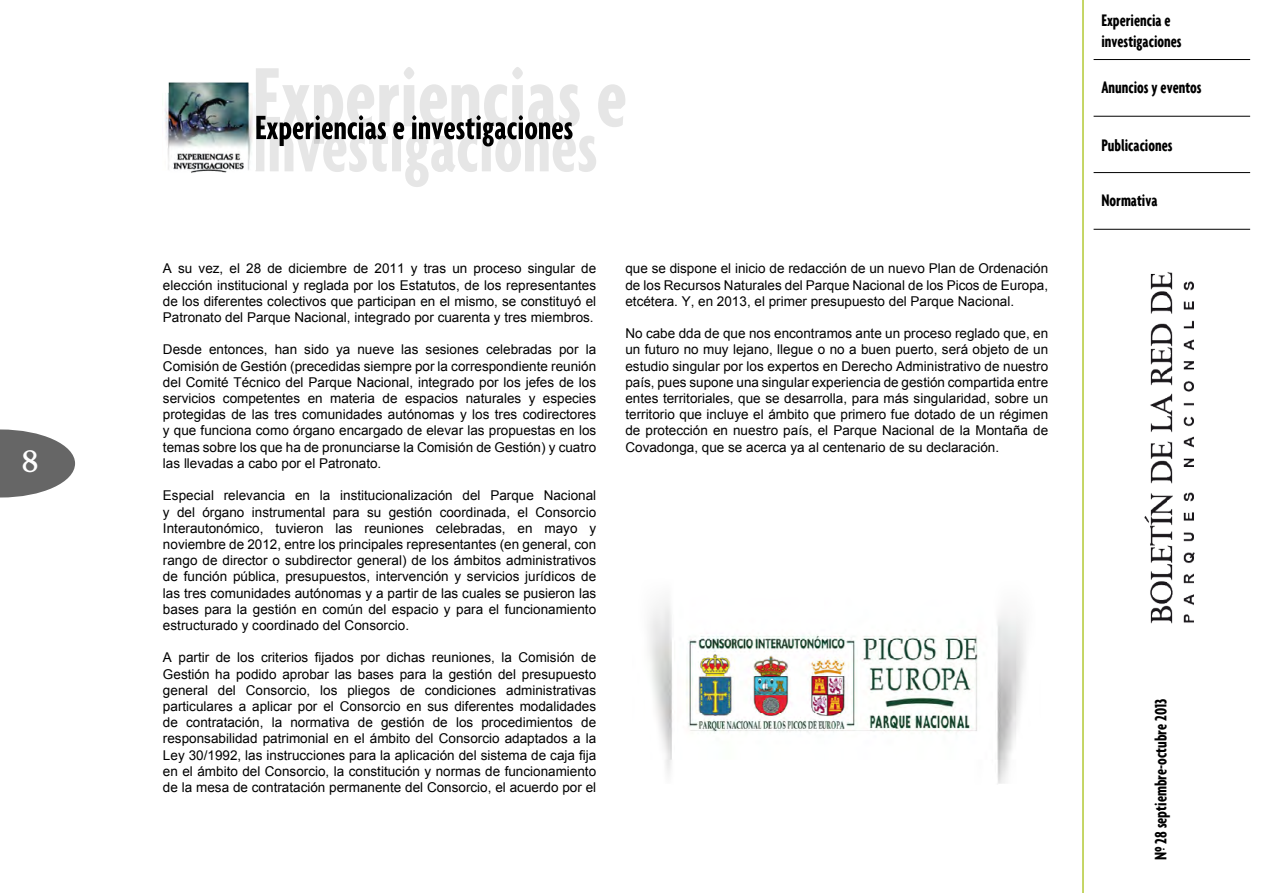
<style>
.page{position:relative;width:1263px;height:893px;background:#fff}
.page>*{position:absolute;margin:0;border:0;box-sizing:border-box;transform-origin:0 0}
.t1{font:30px "Palermo";color:#fff}
.t2{font:700 extra-condensed 18px/21.6px "Agenda";color:#000}
.t3{font:13.5px/16.2px "Arial";color:#000;text-align:justify}
</style>
<div class="page">
<svg style="left:0;top:429px;width:75px;height:68px"></svg>
<img style="left:1126px;top:115px;width:83px;height:509px">
<hr style="left:1082px;top:0;width:2px;height:893px;background:#b3c935">
<hr style="left:1093px;top:59px;width:157px;height:1px;background:#000">
<hr style="left:1093px;top:172px;width:157px;height:1px;background:#000">
<hr style="left:1093px;top:116px;width:157px;height:1px;background:#000">
<hr style="left:1093px;top:229px;width:157px;height:1px;background:#000">
<svg style="left:255px;top:67px;width:370px;height:120px"></svg>
<img style="left:165px;top:82px;width:90px;height:91px">
<img style="left:649px;top:602px;width:376px;height:182px">
<h1 class="t1" style="left:22px;top:444px;width:19px">8</h1>
<p class="t3" style="left:163px;top:261px;width:435px">A su vez, el 28 de diciembre de 2011 y tras un proceso singular de elección institucional y reglada por los Estatutos, de los representantes de los diferentes colectivos que participan en el mismo, se constituyó el Patronato del Parque Nacional, integrado por cuarenta y tres miembros.</p>
<p class="t3" style="left:163px;top:342px;width:435px">Desde entonces, han sido ya nueve las sesiones celebradas por la Comisión de Gestión (precedidas siempre por la correspondiente reunión del Comité Técnico del Parque Nacional, integrado por los jefes de los servicios competentes en materia de espacios naturales y especies protegidas de las tres comunidades autónomas y los tres codirectores y que funciona como órgano encargado de elevar las propuestas en los temas sobre los que ha de pronunciarse la Comisión de Gestión) y cuatro las llevadas a cabo por el Patronato.</p>
<p class="t3" style="left:163px;top:488px;width:435px">Especial relevancia en la institucionalización del Parque Nacional y del órgano instrumental para su gestión coordinada, el Consorcio Interautonómico, tuvieron las reuniones celebradas, en mayo y noviembre de 2012, entre los principales representantes (en general, con rango de director o subdirector general) de los ámbitos administrativos de función pública, presupuestos, intervención y servicios jurídicos de las tres comunidades autónomas y a partir de las cuales se pusieron las bases para la gestión en común del espacio y para el funcionamiento estructurado y coordinado del Consorcio.</p>
<p class="t3" style="left:163px;top:650px;width:435px">A partir de los criterios fijados por dichas reuniones, la Comisión de Gestión ha podido aprobar las bases para la gestión del presupuesto general del Consorcio, los pliegos de condiciones administrativas particulares a aplicar por el Consorcio en sus diferentes modalidades de contratación, la normativa de gestión de los procedimientos de responsabilidad patrimonial en el ámbito del Consorcio adaptados a la Ley 30/1992, las instrucciones para la aplicación del sistema de caja fija en el ámbito del Consorcio, la constitución y normas de funcionamiento de la mesa de contratación permanente del Consorcio, el acuerdo por el</p>
<p class="t3" style="left:625px;top:261px;width:424px">que se dispone el inicio de redacción de un nuevo Plan de Ordenación de los Recursos Naturales del Parque Nacional de los Picos de Europa, etcétera. Y, en 2013, el primer presupuesto del Parque Nacional.</p>
<p class="t3" style="left:625px;top:326px;width:424px">No cabe dda de que nos encontramos ante un proceso reglado que, en un futuro no muy lejano, llegue o no a buen puerto, será objeto de un estudio singular por los expertos en Derecho Administrativo de nuestro país, pues supone una singular experiencia de gestión compartida entre entes territoriales, que se desarrolla, para más singularidad, sobre un territorio que incluye el ámbito que primero fue dotado de un régimen de protección en nuestro país, el Parque Nacional de la Montaña de Covadonga, que se acerca ya al centenario de su declaración.</p>
<h2 class="t2" style="left:1101px;top:9px;width:82px">Experiencia e investigaciones</h2>
<h2 class="t2" style="left:1101px;top:76px;width:102px">Anuncios y eventos</h2>
<h2 class="t2" style="left:1101px;top:134px;width:73px">Publicaciones</h2>
<h2 class="t2" style="left:1101px;top:189px;width:58px">Normativa</h2>
<h2 class="t2" style="left:1149px;top:860px;width:163px;rotate:-90deg">Nº 28 septiembre-octubre 2013</h2>
</div>
